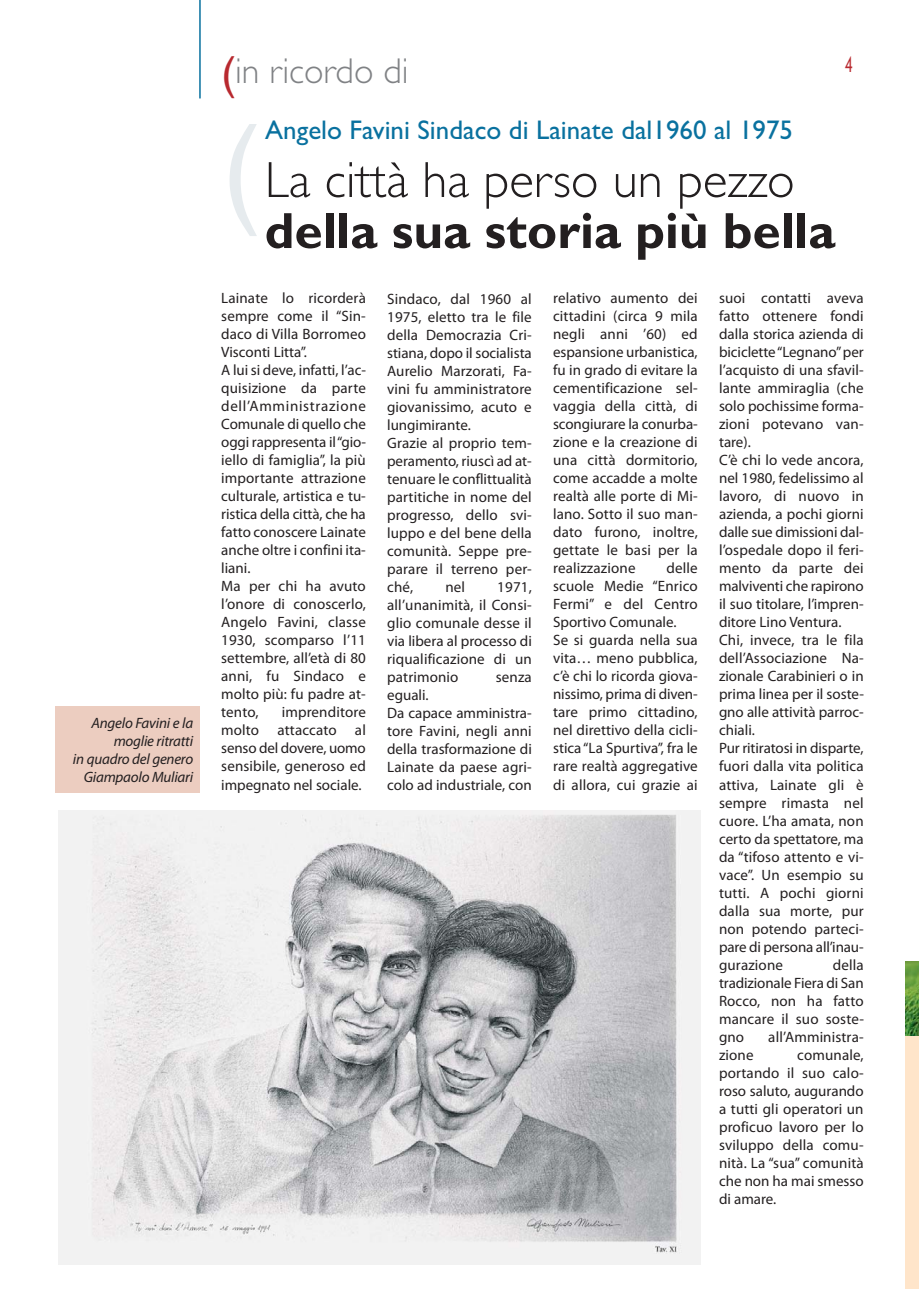
<style>
.page{position:relative;width:919px;height:1289px;background:#fff}
.page>*{position:absolute;margin:0;border:0;box-sizing:border-box;transform-origin:0 0}
.t1{font:120px "Helvetica";color:#e6ebee}
.t2{font:700 51px "Gill Sans";color:#231f20}
.t3{font:300 51px "Gill Sans";color:#231f20}
.t4{font:300 36px "Gill Sans";color:#808285}
.t5{font:27px "Gill Sans";color:#09719f}
.t6{font:300 21px "DIN Neuzeit Grotesk";color:#b8292f;scale:.7 1}
.t7{font:15px/18px "Myriad Pro";letter-spacing:.005em;color:#231f20;text-align:justify}
.t8{font:italic 15px/18px "Myriad Pro";letter-spacing:-.015em;color:#231f20;text-align:right}
.s1{font-family:"Helvetica";font-weight:400;font-size:45px;color:#b8292f}
</style>
<div class="page">
<hr style="left:199px;top:0;width:2px;height:98px;background:#09719f">
<div style="left:55px;top:705px;width:145px;height:87px;background:#eccdc0"></div>
<img style="left:58px;top:810px;width:642px;height:454px">
<div style="left:905px;top:961px;width:13px;height:327px;background:#ffe5ca"></div>
<img style="left:905px;top:961px;width:13px;height:74px">
<p class="t8" style="left:73px;top:715px;width:122px">Angelo Favini e la moglie ritratti<br>in quadro del genero<br>Giampaolo Muliari</p>
<h3 class="t4" style="left:221px;top:58px;width:189px"><span class="s1">(</span>in ricordo di</h3>
<h1 class="t1" style="left:221px;top:125px;width:41px">(</h1>
<h3 class="t5" style="left:265px;top:121px;width:529px">Angelo Favini Sindaco di Lainate dal1960 al 1975</h3>
<h2 class="t3" style="left:265px;top:162px;width:531px">La città ha perso un pezzo</h2>
<h2 class="t2" style="left:265px;top:213px;width:572px">della sua storia più bella</h2>
<h3 class="t6" style="left:844px;top:56px;width:12px">4</h3>
<p class="t7" style="left:221px;top:290px;width:146px;text-align:left">Lainate lo ricorderà sempre come il “Sin&shy;daco di Villa Borromeo<br>Visconti Litta”.<br>A lui si deve, infatti, l’ac&shy;quisizione da parte dell’Amministrazione<br>Comunale di quello che oggi rappresenta il “gio&shy;iello di famiglia”, la più importante attrazione culturale, artistica e tu&shy;ristica della città, che ha fatto conoscere Lainate anche oltre i confini ita&shy;liani.<br>Ma per chi ha avuto l’onore di conoscerlo,<br>Angelo Favini, classe<br>1930, scomparso l’11 settembre, all’età di 80 anni, fu Sindaco e molto più: fu padre at&shy;tento,</p>
<p class="t7" style="left:221px;top:704px;width:146px;text-indent:60px">imprenditore molto attaccato al senso del dovere, uomo sensibile, generoso ed impegnato nel sociale.</p>
<p class="t7" style="left:387px;top:291px;width:146px;text-align:left">Sindaco, dal 1960 al<br>1975, eletto tra le file della Democrazia Cri&shy;stiana, dopo il socialista<br>Aurelio Marzorati, Fa&shy;vini fu amministratore giovanissimo, acuto e lungimirante.<br>Grazie al proprio tem&shy;peramento, riuscì ad at&shy;tenuare le conflittualità partitiche in nome del progresso, dello svi&shy;luppo e del bene della comunità. Seppe pre&shy;parare il terreno per&shy;ché,</p>
<p class="t7" style="left:445px;top:579px;width:21px">nel</p>
<p class="t7" style="left:387px;top:579px;width:146px;text-indent:110px">1971, all’una nimità, il Consi&shy;glio comunale desse il via libera al processo di riqualificazione di un patrimonio</p>
<p class="t7" style="left:495px;top:669px;width:38px">senza</p>
<p class="t7" style="left:387px;top:687px;width:146px;text-align:left">eguali.<br>Da capace amministra&shy;tore Favini, negli anni della trasformazione di<br>Lainate da paese agri&shy;colo ad industriale, con</p>
<p class="t7" style="left:553px;top:290px;width:146px">relativo aumento dei cittadini (circa 9 mila negli anni ’60) ed espansione urbanistica, fu in grado di evitare la cementificazione sel&shy;vaggia della città, di scongiurare la conurba&shy;zione e la creazione di una città dormitorio, come accadde a molte realtà alle porte di Mi&shy;lano. Sotto il suo man&shy;dato furono, inoltre, gettate le basi per la realizzazione</p>
<p class="t7" style="left:553px;top:560px;width:146px;text-align:left;text-indent:113px">delle scuole Medie “Enrico<br>Fermi” e del Centro<br>Sportivo Comunale.<br>Se si guarda nella sua vita… meno pubblica, c’è chi lo ricorda giova&shy;nissimo, prima di diven&shy;tare primo cittadino, nel direttivo della cicli&shy;stica “La Spurtiva”, fra le rare realtà aggregative di allora, cui grazie ai</p>
<p class="t7" style="left:719px;top:290px;width:146px;text-align:left">suoi contatti aveva fatto ottenere fondi dalla storica azienda di biciclette “Legnano” per l’acquisto di una sfavil&shy;lante ammiraglia (che solo pochissime forma&shy;zioni potevano van&shy;tare).<br>C’è chi lo vede ancora, nel 1980, fedelissimo al lavoro, di nuovo in azienda, a pochi giorni dalle sue dimissioni dal&shy;l’ospedale dopo il feri&shy;mento da parte dei malviventi che rapirono il suo titolare, l’impren&shy;ditore Lino Ventura.<br>Chi, invece, tra le fila dell’Associazione Na&shy;zionale Carabinieri o in prima linea per il soste&shy;gno alle attività parroc&shy;chiali.<br>Pur ritiratosi in disparte, fuori dalla vita politica attiva, Lainate gli è sempre rimasta nel cuore. L’ha amata, non certo da spettatore, ma da “tifoso attento e vi&shy;vace”. Un esempio su tutti. A pochi giorni dalla sua morte, pur non potendo parteci&shy;pare di persona all’inau&shy;gurazione</p>
<p class="t7" style="left:719px;top:956px;width:146px;text-indent:114px">della tradizionale Fiera di San Rocco, non ha fatto mancare il suo soste&shy;gno</p>
<p class="t7" style="left:768px;top:1028px;width:97px">all’Amministra-</p>
<p class="t7" style="left:719px;top:1046px;width:146px;text-indent:78px">comunale, portando il suo calo&shy;roso saluto, augurando a tutti gli operatori un proficuo lavoro per lo sviluppo della comu&shy;nità. La “sua” comunità che non ha mai smesso di amare.</p>
<p class="t7" style="left:719px;top:1046px;width:36px">zione</p>
</div>
